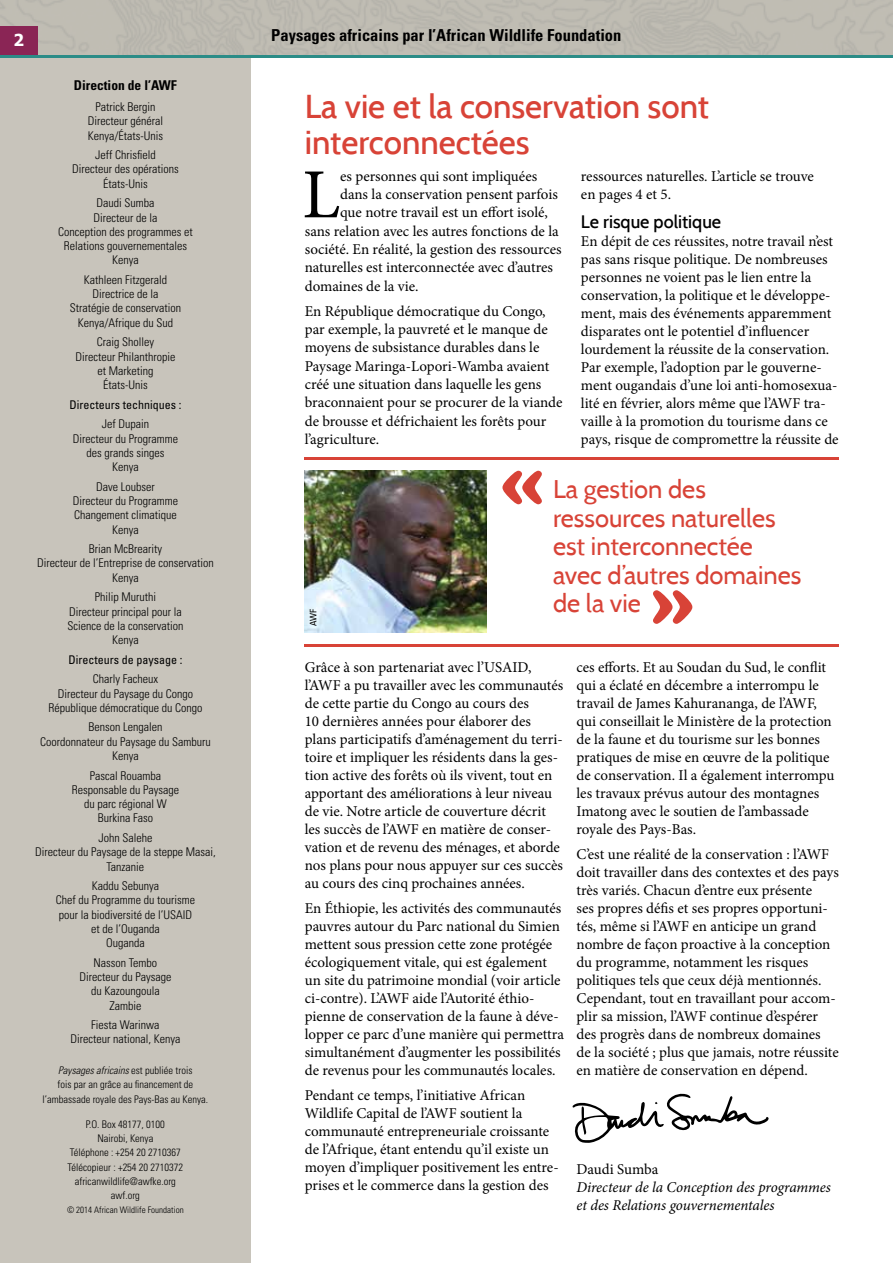
<style>
.page{position:relative;width:893px;height:1263px;background:#fff}
.page>*{position:absolute;margin:0;border:0;box-sizing:border-box;transform-origin:0 0}
.t1{font:70.35px "Minion Pro";color:#000}
.t2{font:500 33px/36px "Cabin";color:#d84337}
.t3{font:25.5px/28.5px "Cabin";color:#d84337}
.t4{font:500 18px "Cabin";color:#000}
.t5{font:700 condensed 16.5px "Univers LT Std";color:#000}
.t6{font:700 16.5px "Tahoma";color:#fff}
.t7{font:15px/18px "Minion Pro";color:#000}
.t8{font:italic 15px/18px "Minion Pro";letter-spacing:-.005em;color:#000}
.t9{font:700 condensed 13.5px "Univers LT Std";color:#000}
.t10{font:300 condensed 12px/14.2px "Univers LT Std";color:#000;text-align:center}
.t11{font:condensed 12px "Univers LT Std";color:#000}
.t12{font:300 condensed 10.5px/14.2px "Univers LT Std";color:#000;text-align:center}
.t13{font:300 condensed 9px "Univers LT Std";color:#000}
.t14{font:condensed 9px "Univers LT Std";color:#000}
.s1{font-style:italic}
</style>
<div class="page">
<div style="left:0;top:0;width:893px;height:55px;background:#bebbb2"></div>
<div style="left:0;top:27px;width:37px;height:28px;background:#8a2555"></div>
<hr style="left:0;top:55px;width:893px;height:3px;background:#2b8c87">
<div style="left:0;top:58px;width:251px;height:1205px;background:#c8c4bb"></div>
<svg style="left:573px;top:1094px;width:196px;height:49px"></svg>
<img style="left:304px;top:471px;width:183px;height:162px">
<hr style="left:305px;top:457px;width:534px;height:2px;background:#d84337">
<hr style="left:305px;top:644px;width:534px;height:2px;background:#d84337">
<svg style="left:502px;top:471px;width:40px;height:33px"></svg>
<svg style="left:653px;top:590px;width:39px;height:34px"></svg>
<p class="t6" style="left:13px;top:28px;width:12px">2</p>
<p class="t5" style="left:271px;top:25px;width:352px">Paysages africains par l’African Wildlife Foundation</p>
<p class="t9" style="left:74px;top:77px;width:104px">Direction de l’AWF</p>
<p class="t10" style="left:88px;top:100px;width:77px">Patrick Bergin<br>Directeur général<br>Kenya/États-Unis</p>
<p class="t10" style="left:72px;top:148px;width:108px">Jeff Chrisfield<br>Directeur des opérations<br>États-Unis</p>
<p class="t10" style="left:58px;top:196px;width:136px">Daudi Sumba<br>Directeur de la<br>Conception des programmes et<br>Relations gouvernementales<br>Kenya</p>
<p class="t10" style="left:70px;top:273px;width:113px">Kathleen Fitzgerald<br>Directrice de la<br>Stratégie de conservation<br>Kenya/Afrique du Sud</p>
<p class="t10" style="left:75px;top:335px;width:101px">Craig Sholley<br>Directeur Philanthropie et Marketing<br>États-Unis</p>
<p class="t11" style="left:69px;top:397px;width:113px">Directeurs techniques :</p>
<p class="t10" style="left:73px;top:417px;width:107px">Jef Dupain<br>Directeur du Programme des grands singes<br>Kenya</p>
<p class="t10" style="left:73px;top:479px;width:107px">Dave Loubser<br>Directeur du Programme<br>Changement climatique<br>Kenya</p>
<p class="t10" style="left:37px;top:542px;width:178px">Brian McBrearity<br>Directeur de l’Entreprise de conservation<br>Kenya</p>
<p class="t10" style="left:67px;top:590px;width:117px">Philip Muruthi<br>Directeur principal pour la<br>Science de la conservation<br>Kenya</p>
<p class="t11" style="left:68px;top:652px;width:115px">Directeurs de paysage :</p>
<p class="t10" style="left:48px;top:672px;width:155px">Charly Facheux<br>Directeur du Paysage du Congo<br>République démocratique du Congo</p>
<p class="t10" style="left:40px;top:720px;width:172px">Benson Lengalen<br>Coordonnateur du Paysage du Samburu<br>Kenya</p>
<p class="t10" style="left:72px;top:768px;width:109px">Pascal Rouamba<br>Responsable du Paysage du parc régional W<br>Burkina Faso</p>
<p class="t10" style="left:35px;top:831px;width:182px">John Salehe<br>Directeur du Paysage de la steppe Masai,<br>Tanzanie</p>
<p class="t10" style="left:56px;top:879px;width:141px">Kaddu Sebunya<br>Chef du Programme du tourisme pour la biodiversité de l’USAID et de l’Ouganda<br>Ouganda</p>
<p class="t10" style="left:79px;top:955px;width:93px">Nasson Tembo<br>Directeur du Paysage du Kazoungoula<br>Zambie</p>
<p class="t10" style="left:70px;top:1018px;width:111px">Fiesta Warinwa<br>Directeur national, Kenya</p>
<p class="t12" style="left:43px;top:1063px;width:167px"><span class="s1">Paysages africains</span> est publiée trois<br>fois par an grâce au financement de l’ambassade royale des Pays-Bas au Kenya.</p>
<p class="t12" style="left:67px;top:1117px;width:117px">P.O. Box 48177, 0100<br>Nairobi, Kenya<br>Téléphone : +254 20 2710367<br>Télécopieur : +254 20 2710372 africanwildlife@awfke.org awf.org</p>
<p class="t13" style="left:67px;top:1205px;width:118px">© 2014 African Wildlife Foundation</p>
<h2 class="t2" style="left:305px;top:88px;width:406px">La vie et la conservation sont interconnectées</h2>
<h1 class="t1" style="left:302px;top:148px;width:39px">L</h1>
<p class="t7" style="left:340px;top:168px;width:199px">es personnes qui sont impliquées</p>
<p class="t7" style="left:581px;top:168px;width:234px">ressources naturelles. L’article se trouve en pages 4 et 5.</p>
<p class="t4" style="left:581px;top:210px;width:142px">Le risque politique</p>
<p class="t7" style="left:581px;top:232px;width:259px">En dépit de ces réussites, notre travail n’est pas sans risque politique. De nombreuses personnes ne voient pas le lien entre la conservation, la politique et le développe&shy;ment, mais des événements apparemment disparates ont le potentiel d’influencer lourdement la réussite de la conservation.<br>Par exemple, l’adoption par le gouverne&shy;ment ougandais d’une loi anti-homosexua&shy;lité en février, alors même que l’AWF tra&shy;vaille à la promotion du tourisme dans ce pays, risque de compromettre la réussite de</p>
<p class="t7" style="left:340px;top:186px;width:219px">dans la conservation pensent parfois</p>
<p class="t7" style="left:340px;top:204px;width:209px">que notre travail est un effort isolé,</p>
<p class="t7" style="left:305px;top:222px;width:256px">sans relation avec les autres fonctions de la</p>
<p class="t7" style="left:305px;top:240px;width:258px">société. En réalité, la gestion des ressources</p>
<p class="t7" style="left:305px;top:258px;width:250px">naturelles est interconnectée avec d’autres</p>
<p class="t7" style="left:305px;top:277px;width:115px">domaines de la vie.</p>
<p class="t7" style="left:305px;top:302px;width:259px">En République démocratique du Congo, par exemple, la pauvreté et le manque de moyens de subsistance durables dans le Paysage Maringa-Lopori-Wamba avaient créé une situation dans laquelle les gens braconnaient pour se procurer de la viande de brousse et défrichaient les forêts pour l’agriculture.</p>
<p class="t14" style="left:308px;top:626px;width:19px;rotate:-90deg">AWF</p>
<h3 class="t3" style="left:553px;top:475px;width:250px">La gestion des ressources naturelles est interconnectée avec d’autres domaines de la vie</h3>
<p class="t7" style="left:305px;top:658px;width:260px">Grâce à son partenariat avec l’USAID, l’AWF a pu travailler avec les communautés de cette partie du Congo au cours des<br>10 dernières années pour élaborer des plans participatifs d’aménagement du terri&shy;toire et impliquer les résidents dans la ges&shy;tion active des forêts où ils vivent, tout en apportant des améliorations à leur niveau de vie. Notre article de couverture décrit les succès de l’AWF en matière de conser&shy;vation et de revenu des ménages, et aborde nos plans pour nous appuyer sur ces succès au cours des cinq prochaines années.</p>
<p class="t7" style="left:305px;top:899px;width:261px">En Éthiopie, les activités des communautés pauvres autour du Parc national du Simien mettent sous pression cette zone protégée écologiquement vitale, qui est également un site du patrimoine mondial (voir article ci-contre). L’AWF aide l’Autorité éthio&shy;pienne de conservation de la faune à déve&shy;lopper ce parc d’une manière qui permettra simultanément d’augmenter les possibilités de revenus pour les communautés locales.</p>
<p class="t7" style="left:305px;top:1086px;width:255px">Pendant ce temps, l’initiative African Wildlife Capital de l’AWF soutient la communauté entrepreneuriale croissante de l’Afrique, étant entendu qu’il existe un moyen d’impliquer positivement les entre&shy;prises et le commerce dans la gestion des</p>
<p class="t7" style="left:576px;top:658px;width:259px">ces efforts. Et au Soudan du Sud, le conflit qui a éclaté en décembre a interrompu le travail de James Kahurananga, de l’AWF, qui conseillait le Ministère de la protection de la faune et du tourisme sur les bonnes pratiques de mise en œuvre de la politique de conservation. Il a également interrompu les travaux prévus autour des montagnes Imatong avec le soutien de l’ambassade royale des Pays-Bas.</p>
<p class="t7" style="left:576px;top:845px;width:264px">C’est une réalité de la conservation : l’AWF doit travailler dans des contextes et des pays très variés. Chacun d’entre eux présente<br>ses propres défis et ses propres opportuni&shy;tés, même si l’AWF en anticipe un grand nombre de façon proactive à la conception du programme, notamment les risques politiques tels que ceux déjà mentionnés.<br>Cependant, tout en travaillant pour accom&shy;plir sa mission, l’AWF continue d’espérer des progrès dans de nombreux domaines<br>de la société ; plus que jamais, notre réussite en matière de conservation en dépend.</p>
<p class="t7" style="left:576px;top:1160px;width:84px">Daudi Sumba</p>
<p class="t8" style="left:576px;top:1178px;width:256px">Directeur de la Conception des programmes et des Relations gouvernementales</p>
</div>
